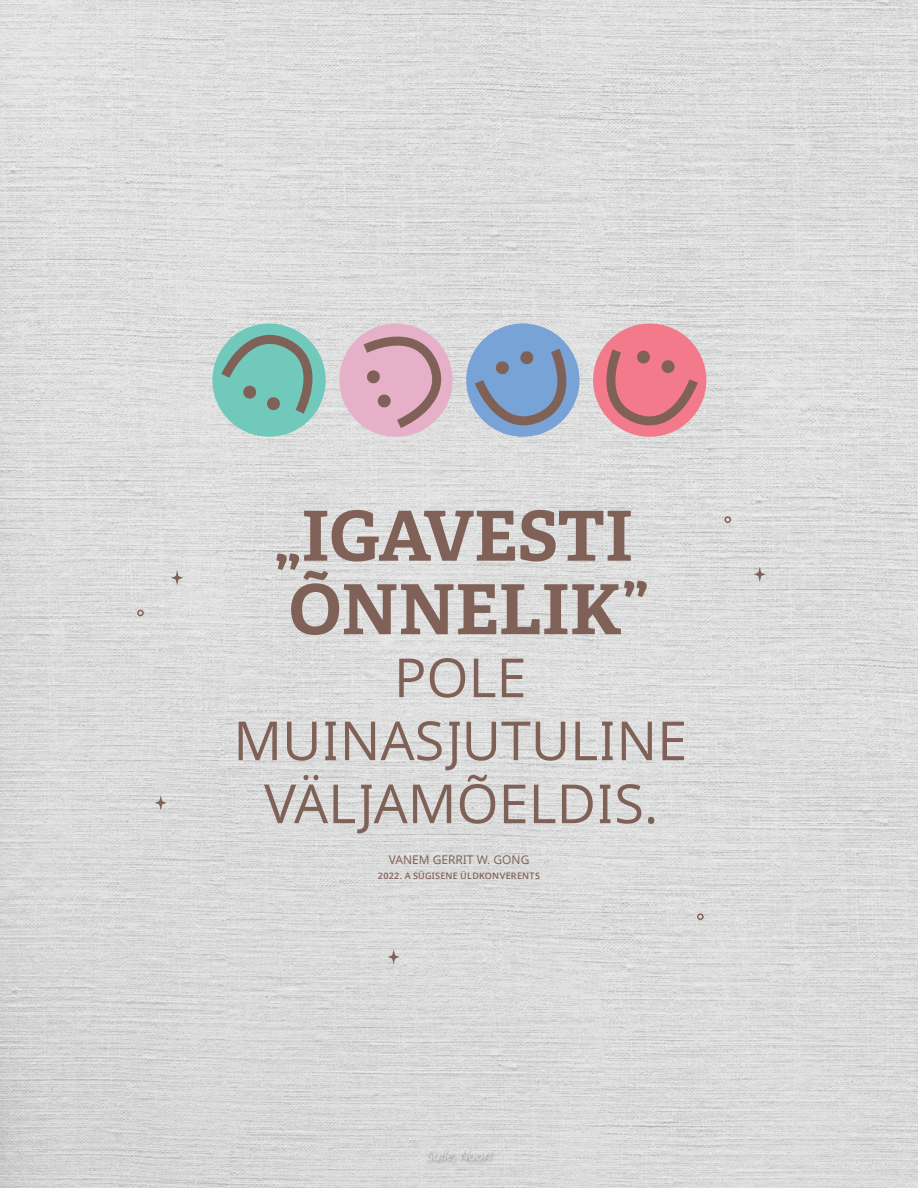
<style>
.page{position:relative;width:918px;height:1188px;background:#fff}
.page>*{position:absolute;margin:0;border:0;box-sizing:border-box;transform-origin:0 0}
.Pull_Quote_Gong{font:700 69px/73.5px "Helam Slablds Lat";color:#806157}
.Pull_Quote_Gong-2{font:54px/63px "Dots Solidlds Lat";color:#806157;text-align:center}
.t1{font:italic 300 13.5px "Dots Solidlds Lat";color:#fff}
.Side_QT_Citation_cen{font:12px "Dots Solidlds Lat";color:#806157}
.Side_QT_Citation_cen-2{font:600 9px "Dots Solidlds Lat";letter-spacing:.03em;color:#806157}
</style>
<div class="page">
<img style="left:0;top:0;width:918px;height:1188px">
<div style="left:424px;top:1148px;width:72px;height:19px;background:#000;opacity:.88"></div>
<svg style="left:204px;top:316px;width:510px;height:129px;background:#bcb4bc"></svg>
<svg style="left:155px;top:795px;width:12px;height:15px"></svg>
<svg style="left:171px;top:570px;width:12px;height:15px"></svg>
<svg style="left:754px;top:567px;width:12px;height:15px"></svg>
<svg style="left:388px;top:949px;width:12px;height:16px"></svg>
<svg style="left:724px;top:516px;width:7px;height:7px"></svg>
<svg style="left:697px;top:913px;width:7px;height:7px"></svg>
<svg style="left:137px;top:610px;width:7px;height:6px"></svg>
<p class="Pull_Quote_Gong" style="left:273px;top:498px;width:378px">„IGAVESTI<br>ÕNNELIK”</p>
<p class="Pull_Quote_Gong-2" style="left:233px;top:646px;width:455px">POLE<br>MUINASJUTULINE<br>VÄLJAMÕELDIS.</p>
<p class="Side_QT_Citation_cen" style="left:389px;top:851px;width:142px">VANEM GERRIT W. GONG</p>
<p class="Side_QT_Citation_cen-2" style="left:378px;top:869px;width:164px">2022. A SÜGISENE ÜLDKONVERENTS</p>
<p class="t1" style="left:426px;top:1145px;width:67px">Sulle, Noor!</p>
</div>
